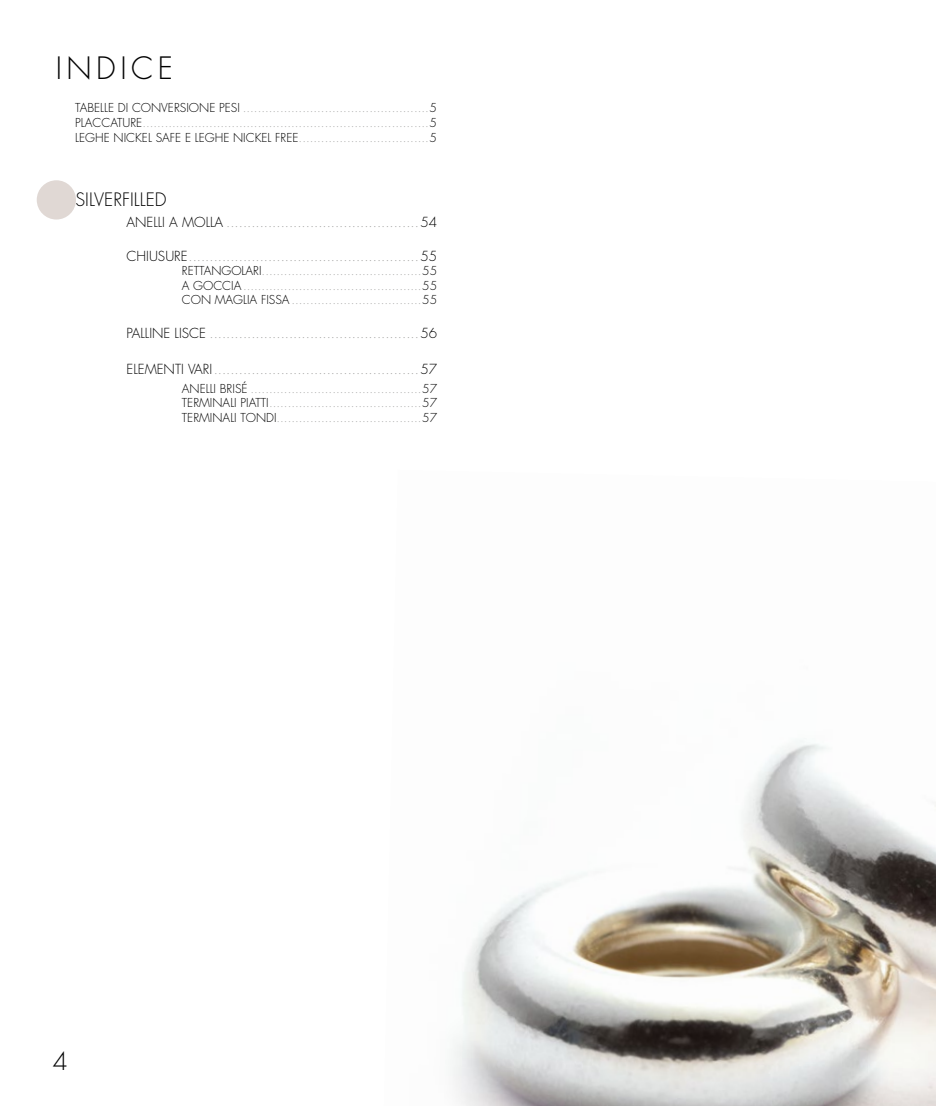
<style>
.page{position:relative;width:936px;height:1106px;background:#fff}
.page>*{position:absolute;margin:0;border:0;box-sizing:border-box;transform-origin:0 0}
.t1{font:300 30px "Futura Std";letter-spacing:.15em;color:#000}
.t2{font:300 24px "Futura Std";color:#000}
.t3{font:300 18px "Futura Std";color:#000}
.t4{font:300 13.5px "Futura Std";color:#9d9d9c}
.t5{font:300 12px/14.4px "Futura Std";color:#9d9d9c;text-align:justify}
.s1{color:#000}
</style>
<div class="page">
<img style="left:452px;top:740px;width:483px;height:366px">
<div style="left:37px;top:180px;width:39px;height:39px;background:#e0d8d4;border-radius:50%"></div>
<h1 class="t1" style="left:56px;top:50px;width:119px">INDICE</h1>
<p class="t5" style="left:75px;top:100px;width:363px;line-height:15px"><span class="s1">TABELLE DI CONVERSIONE PESI</span> ..................................................<span class="s1">5<br>PLACCATURE</span>.............................................................................<span class="s1">5<br>LEGHE NICKEL SAFE E LEGHE NICKEL FREE</span>...................................<span class="s1">5</span></p>
<h3 class="t3" style="left:75px;top:189px;width:93px">SILVERFILLED</h3>
<p class="t4" style="left:127px;top:214px;width:312px"><span class="s1">ANELLI A MOLLA</span> ..............................................<span class="s1">54</span></p>
<p class="t4" style="left:127px;top:248px;width:312px"><span class="s1">CHIUSURE</span>.......................................................<span class="s1">55</span></p>
<p class="t5" style="left:182px;top:264px;width:257px"><span class="s1">RETTANGOLARI</span>...........................................<span class="s1">55<br>A GOCCIA</span>................................................<span class="s1">55<br>CON MAGLIA FISSA</span>...................................<span class="s1">55</span></p>
<p class="t4" style="left:127px;top:325px;width:312px"><span class="s1">PALLINE LISCE</span> ..................................................<span class="s1">56</span></p>
<p class="t4" style="left:127px;top:361px;width:312px"><span class="s1">ELEMENTI VARI</span>.................................................<span class="s1">57</span></p>
<p class="t5" style="left:182px;top:382px;width:257px"><span class="s1">ANELLI BRISÉ</span> ..............................................<span class="s1">57<br>TERMINALI PIATTI</span>.........................................<span class="s1">57<br>TERMINALI TONDI</span>.......................................<span class="s1">57</span></p>
<h2 class="t2" style="left:53px;top:1046px;width:16px">4</h2>
</div>
